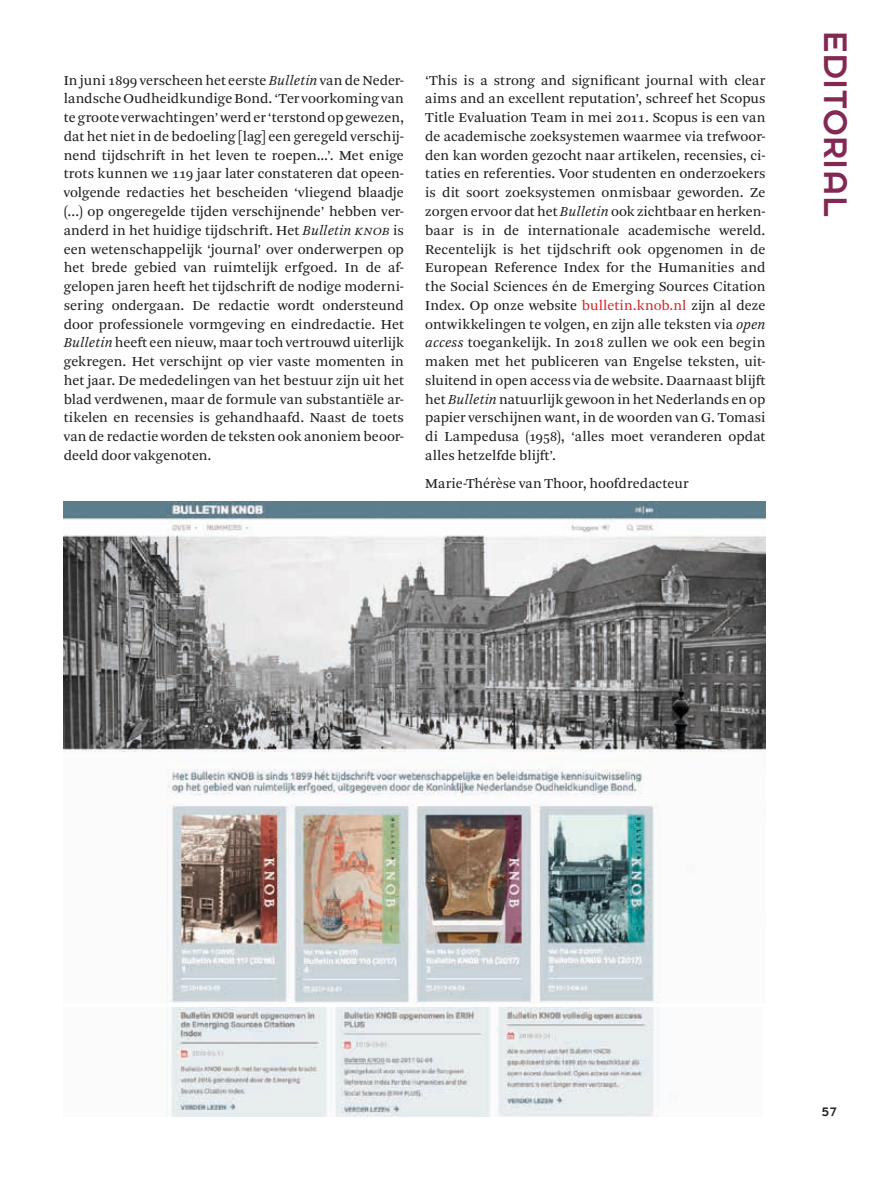
<style>
.page{position:relative;width:893px;height:1191px;background:#fff}
.page>*{position:absolute;margin:0;border:0;box-sizing:border-box;transform-origin:0 0}
.t1{font:36px "Dessau Pro";letter-spacing:.02em;color:#822853}
.t2{font:14.4px/18.8px "Arnhem Pro Blond";color:#1d1d1b;text-align:justify}
.t3{font:13.5px "Dessau Pro";color:#1d1d1b}
.s1{font-style:italic}
.s2{color:#cf292d}
</style>
<div class="page">
<img style="left:64px;top:501px;width:701px;height:502px">
<img style="left:167px;top:1007px;width:487px;height:109px">
<p class="t2" style="left:64px;top:71px;width:342px">In juni 1899 verscheen het eerste <span class="s1">Bulletin</span> van de Neder&shy;landsche Oudheidkundige Bond. ‘Ter voorkoming van te groote verwachtingen’ werd er ‘terstond op gewezen, dat het niet in de bedoeling [lag] een geregeld verschij&shy;nend tijdschrift in het leven te roepen...’. Met enige trots kunnen we 119 jaar later constateren dat opeen&shy;volgende redacties het bescheiden ‘vliegend blaadje (…) op ongeregelde tijden verschijnende’ hebben ver&shy;anderd in het huidige tijdschrift. Het <span class="s1">Bulletin KNOB</span> is een wetenschappelijk ‘journal’ over onderwerpen op het brede gebied van ruimtelijk erfgoed. In de af&shy;gelopen jaren heeft het tijdschrift de nodige moderni&shy;sering ondergaan. De redactie wordt ondersteund door professionele vormgeving en eindredactie. Het <span class="s1">Bulletin</span> heeft een nieuw, maar toch vertrouwd uiterlijk gekregen. Het verschijnt op vier vaste momenten in het jaar. De mededelingen van het bestuur zijn uit het blad verdwenen, maar de formule van substantiële ar&shy;tikelen en recensies is gehandhaafd. Naast de toets van de redactie worden de teksten ook anoniem beoor&shy;deeld door vakgenoten.</p>
<p class="t2" style="left:425px;top:71px;width:342px">‘This is a strong and significant journal with clear aims and an excellent reputation’, schreef het Scopus Title Evaluation Team in mei 2011. Scopus is een van de academische zoeksystemen waarmee via trefwoor&shy;den kan worden gezocht naar artikelen, recensies, ci&shy;taties en referenties. Voor studenten en onderzoekers is dit soort zoeksystemen onmisbaar geworden. Ze zorgen ervoor dat het <span class="s1">Bulletin</span> ook zichtbaar en herken&shy;baar is in de internationale academische wereld.<br>Recentelijk is het tijdschrift ook opgenomen in de European Reference Index for the Humanities and the Social Sciences én de Emerging Sources Citation Index. Op onze website <span class="s2">bulletin.knob.nl</span> zijn al deze ontwikkelingen te volgen, en zijn alle teksten via <span class="s1">open access</span> toegankelijk. In 2018 zullen we ook een begin maken met het publiceren van Engelse teksten, uit&shy;sluitend in open access via de website. Daarnaast blijft het <span class="s1">Bulletin</span> natuurlijk gewoon in het Nederlands en op papier verschijnen want, in de woorden van G. Tomasi di Lampedusa (1958), ‘alles moet veranderen opdat alles hetzelfde blijft’.</p>
<p class="t2" style="left:425px;top:474px;width:265px">Marie-Thérèse van Thoor, hoofdredacteur</p>
<h1 class="t1" style="left:854px;top:32px;width:186px;rotate:90deg">EDITORIAL</h1>
<p class="t3" style="left:822px;top:1105px;width:17px">57</p>
</div>
